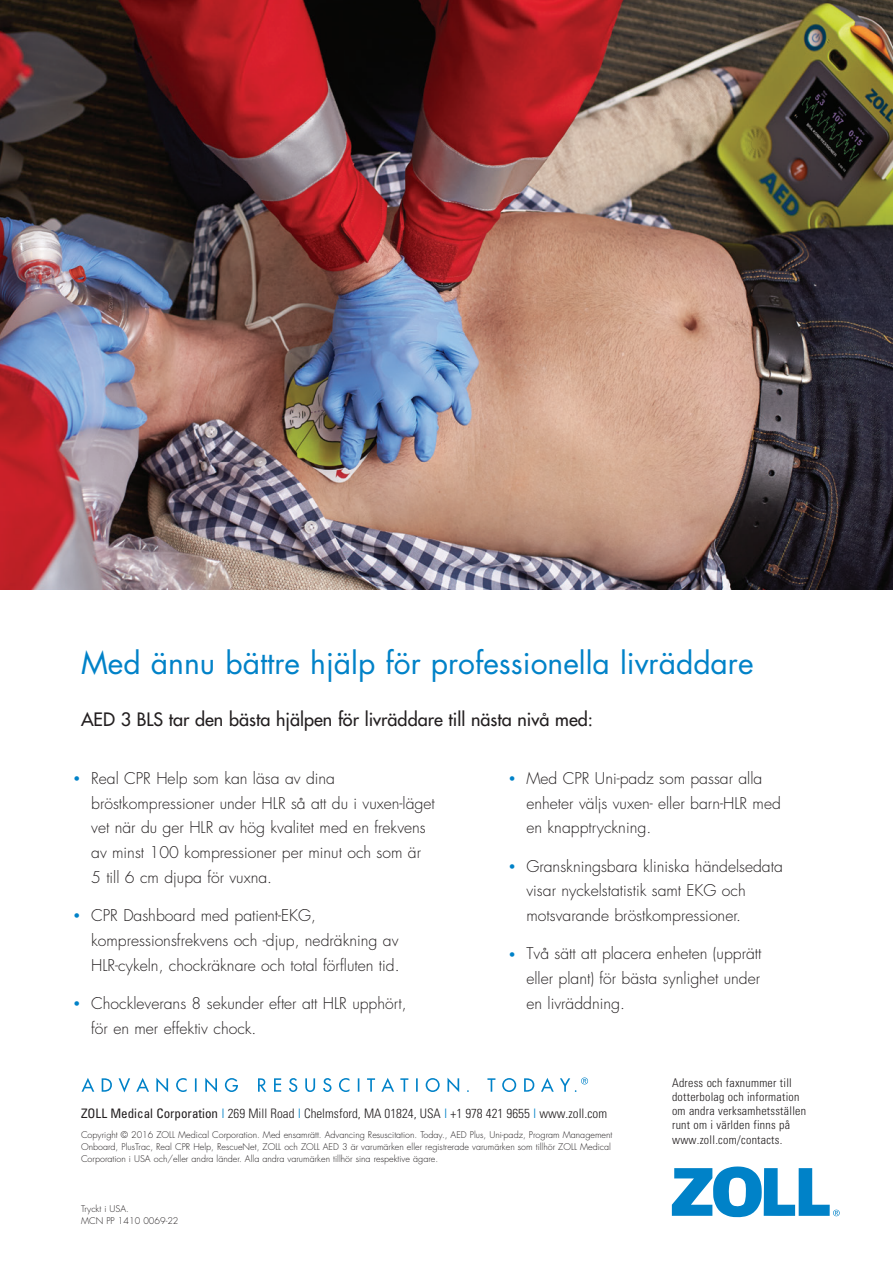
<style>
.page{position:relative;width:893px;height:1263px;background:#fff}
.page>*{position:absolute;margin:0;border:0;box-sizing:border-box;transform-origin:0 0}
.t1{font:30px "Futura Std";color:#0082c8}
.Body2{font:500 18px "Futura Std";color:#231f20}
.t2{font:300 15.75px/24.8px "Futura Std";color:#231f20}
.address{font:300 condensed 13.05px "Univers";color:#231f20}
.www{font:300 condensed 12px/14.2px "Univers";letter-spacing:.02em;color:#231f20}
.copyright{font:300 9px/12px "Futura Std";color:#231f20}
.part_no{font:300 9px "Futura Std";color:#231f20}
.s1{font-size:12px;color:#0082c8}
.s2{font-weight:400}
.s3{font-weight:400;color:#0082c8}
</style>
<div class="page">
<svg style="left:672px;top:1166px;width:168px;height:52px"></svg>
<svg style="left:82px;top:1077px;width:506px;height:15px"></svg>
<img style="left:0;top:0;width:893px;height:589px">
<h1 class="t1" style="left:81px;top:644px;width:674px">Med ännu bättre hjälp för professionella livräddare</h1>
<p class="Body2" style="left:81px;top:708px;width:513px">AED 3 BLS tar den bästa hjälpen för livräddare till nästa nivå med:</p>
<p class="t2" style="left:91px;top:766px;width:345px;text-indent:-18px"><span class="s1">•</span> Real CPR Help som kan läsa av dina bröstkompressioner under HLR så att du i vuxen-läget vet när du ger HLR av hög kvalitet med en frekvens av minst 100 kompressioner per minut och som är 5 till 6 cm djupa för vuxna.</p>
<p class="t2" style="left:91px;top:903px;width:310px;text-indent:-18px"><span class="s1">•</span> CPR Dashboard med patient-EKG, kompressionsfrekvens och -djup, nedräkning av<br>HLR-cykeln, chockräknare och total förfluten tid.</p>
<p class="t2" style="left:91px;top:991px;width:317px;text-indent:-18px"><span class="s1">•</span> Chockleverans 8 sekunder efter att HLR upphört, för en mer effektiv chock.</p>
<p class="t2" style="left:526px;top:766px;width:256px;text-indent:-18px"><span class="s1">•</span> Med CPR Uni-padz som passar alla enheter väljs vuxen- eller barn-HLR med en knapptryckning.</p>
<p class="t2" style="left:526px;top:854px;width:258px;text-indent:-18px"><span class="s1">•</span> Granskningsbara kliniska händelsedata visar nyckelstatistik samt EKG och motsvarande bröstkompressioner.</p>
<p class="t2" style="left:526px;top:942px;width:236px;text-align:justify;text-indent:-18px"><span class="s1">•</span> Två sätt att placera enheten (upprätt eller plant) för bästa synlighet under en livräddning.</p>
<p class="address" style="left:81px;top:1105px;width:528px"><span class="s2">ZOLL Medical Corporation</span> <span class="s3">|</span> 269 Mill Road <span class="s3">|</span> Chelmsford, MA 01824, USA <span class="s3">|</span> +1 978 421 9655 <span class="s3">|</span> www.zoll.com</p>
<p class="copyright" style="left:81px;top:1129px;width:533px">Copyright © 2016 ZOLL Medical Corporation. Med ensamrätt. Advancing Resuscitation. Today., AED Plus, Uni-padz, Program Management<br>Onboard, PlusTrac, Real CPR Help, RescueNet, ZOLL och ZOLL AED 3 är varumärken eller registrerade varumärken som tillhör ZOLL Medical<br>Corporation i USA och/eller andra länder. Alla andra varumärken tillhör sina respektive ägare.</p>
<p class="part_no" style="left:81px;top:1203px;width:49px">Tryckt i USA.</p>
<p class="part_no" style="left:81px;top:1215px;width:99px">MCN PP 1410 0069-22</p>
<p class="www" style="left:672px;top:1075px;width:136px">Adress och faxnummer till dotterbolag och information om andra verksamhetsställen runt om i världen finns på www.zoll.com/contacts.</p>
</div>
